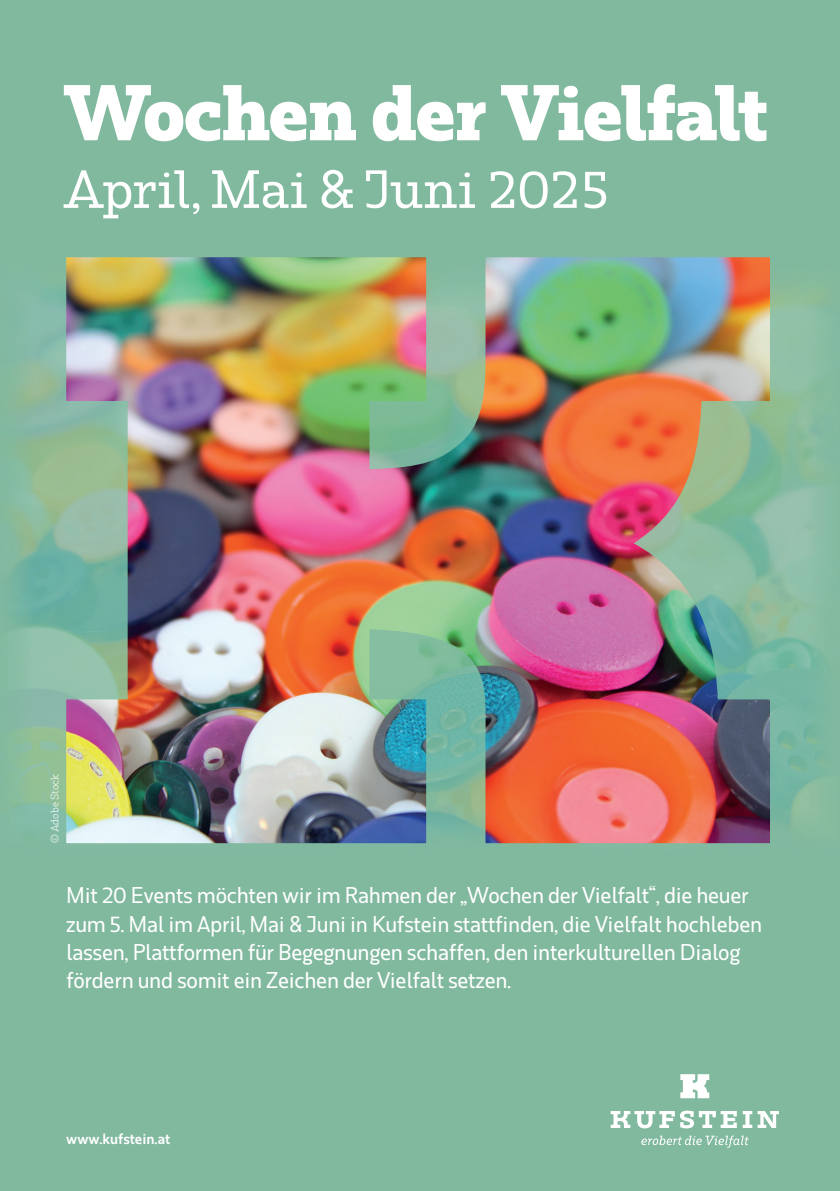
<style>
.page{position:relative;width:840px;height:1191px;background:#fff}
.page>*{position:absolute;margin:0;border:0;box-sizing:border-box;transform-origin:0 0}
.t1{font:700 73.6px "Rum Serif";letter-spacing:-.025em;color:#fff}
.t2{font:500 50px "Rum Serif";letter-spacing:-.015em;color:#fff}
.t3{font:500 21.2px/28.4px "Rum Sans";letter-spacing:-.01em;color:#fff}
.t4{font:600 14px "Rum Sans";color:#fff}
.t5{font:300 10px "Rum Serif";color:#fff}
</style>
<div class="page">
<div style="left:0;top:0;width:839px;height:1191px;background:#81b99f"></div>
<img style="left:12px;top:257px;width:810px;height:587px">
<img style="left:66px;top:257px;width:703px;height:586px">
<svg style="left:641px;top:1135px;width:107px;height:12px"></svg>
<svg style="left:610px;top:1110px;width:126px;height:18px"></svg>
<svg style="left:742px;top:1111px;width:9px;height:17px"></svg>
<svg style="left:757px;top:1111px;width:21px;height:17px"></svg>
<svg style="left:680px;top:1074px;width:28px;height:24px"></svg>
<h1 class="t1" style="left:64px;top:67px;width:706px">Wochen der Vielfalt</h1>
<h2 class="t2" style="left:64px;top:159px;width:549px">April, Mai &amp; Juni 2025</h2>
<p class="t5" style="left:49px;top:843px;width:71px;rotate:-90deg">© Adobe Stock</p>
<p class="t3" style="left:66px;top:881px;width:697px">Mit 20 Events möchten wir im Rahmen der „Wochen der Vielfalt“, die heuer zum 5. Mal im April, Mai &amp; Juni in Kufstein stattfinden, die Vielfalt hochleben lassen, Plattformen für Begegnungen schaffen, den interkulturellen Dialog fördern und somit ein Zeichen der Vielfalt setzen.</p>
<p class="t4" style="left:66px;top:1130px;width:105px">www.kufstein.at</p>
</div>
